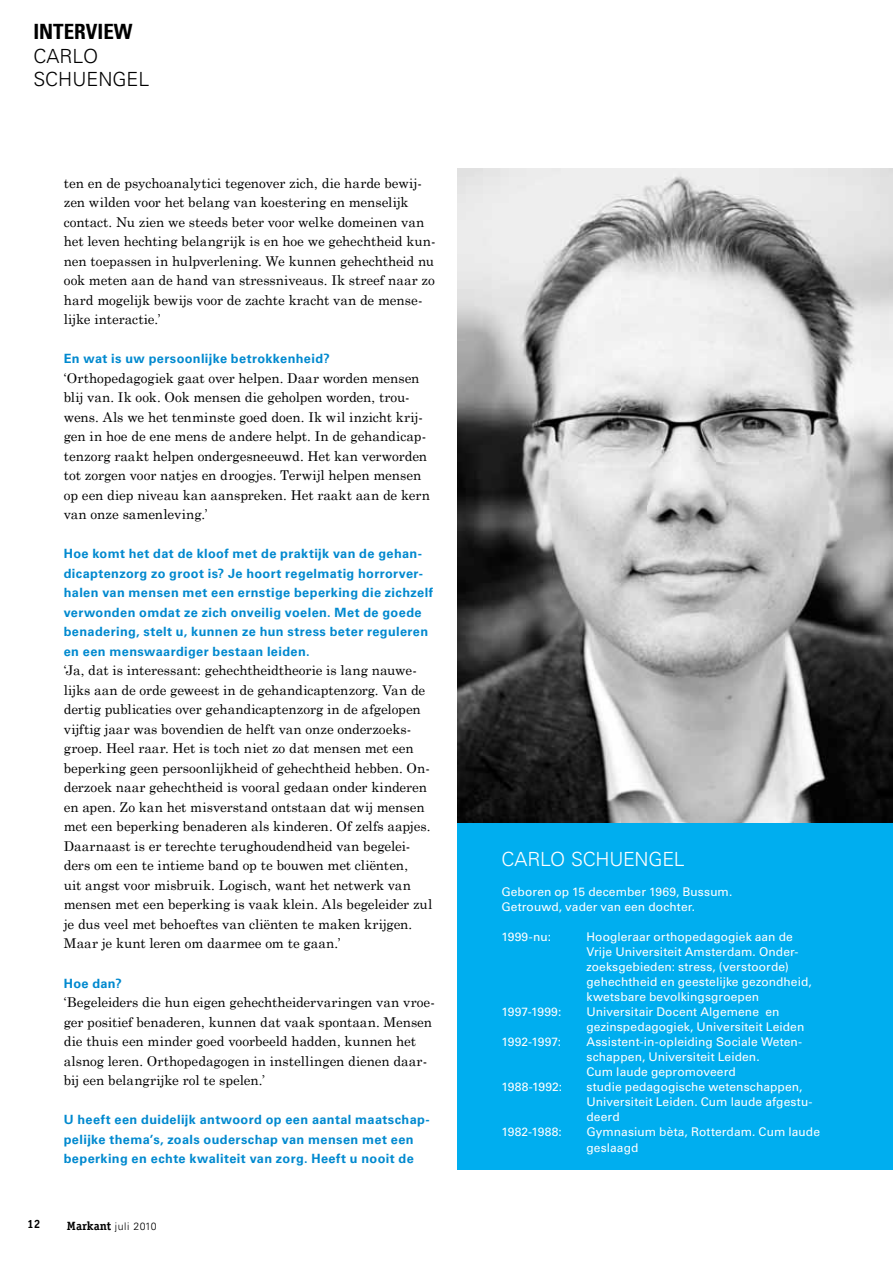
<style>
.page{position:relative;width:893px;height:1263px;background:#fff}
.page>*{position:absolute;margin:0;border:0;box-sizing:border-box;transform-origin:0 0}
.t1{font:700 condensed 21px "Univers";color:#000}
.t2{font:300 19.5px "Univers LT";letter-spacing:-.015em;color:#fff}
.t3{font:300 19.5px/23.4px "Univers LT";color:#000}
.t4{font:13.5px/19.5px "Century Schoolbook";letter-spacing:-.005em;color:#000}
.t5{font:700 12.75px/19.5px "Univers LT";letter-spacing:.03em;color:#0089cf}
.t6{font:12px/15px "Univers LT";letter-spacing:.005em;color:#fff}
.t7{font:700 12px "Officina Serif";color:#000}
.t8{font:300 10.5px "Univers LT";letter-spacing:.05em;color:#000}
.s1{font-family:"Officina Serif";font-weight:700;font-size:12px}
</style>
<div class="page">
<div style="left:457px;top:812px;width:436px;height:357px;background:#00aeef"></div>
<img style="left:457px;top:168px;width:436px;height:654px">
<h1 class="t1" style="left:33px;top:19px;width:101px">INTERVIEW</h1>
<h2 class="t3" style="left:33px;top:44px;width:117px">CARLO<br>SCHUENGEL</h2>
<p class="t4" style="left:64px;top:173px;width:373px">ten en de psychoanalytici tegenover zich, die harde bewij&shy;zen wilden voor het belang van koestering en menselijk contact. Nu zien we steeds beter voor welke domeinen van het leven hechting belangrijk is en hoe we gehechtheid kun&shy;nen toepassen in hulpverlening. We kunnen gehechtheid nu ook meten aan de hand van stressniveaus. Ik streef naar zo hard mogelijk bewijs voor de zachte kracht van de mense&shy;lijke interactie.’</p>
<p class="t5" style="left:64px;top:349px;width:267px">En wat is uw persoonlijke betrokkenheid?</p>
<p class="t4" style="left:64px;top:368px;width:368px">‘Orthopedagogiek gaat over helpen. Daar worden mensen blij van. Ik ook. Ook mensen die geholpen worden, trou&shy;wens. Als we het tenminste goed doen. Ik wil inzicht krij&shy;gen in hoe de ene mens de andere helpt. In de gehandicap&shy;tenzorg raakt helpen ondergesneeuwd. Het kan verworden tot zorgen voor natjes en droogjes. Terwijl helpen mensen op een diep niveau kan aanspreken. Het raakt aan de kern van onze samenleving.’</p>
<p class="t5" style="left:64px;top:544px;width:371px">Hoe komt het dat de kloof met de praktijk van de gehan&shy;dicaptenzorg zo groot is? Je hoort regelmatig horrorver&shy;halen van mensen met een ernstige beperking die zichzelf verwonden omdat ze zich onveilig voelen. Met de goede benadering, stelt u, kunnen ze hun stress beter reguleren en een menswaardiger bestaan leiden.</p>
<p class="t4" style="left:64px;top:660px;width:370px">‘Ja, dat is interessant: gehechtheidtheorie is lang nauwe&shy;lijks aan de orde geweest in de gehandicaptenzorg. Van de dertig publicaties over gehandicaptenzorg in de afgelopen vijftig jaar was bovendien de helft van onze onderzoeks&shy;groep. Heel raar. Het is toch niet zo dat mensen met een beperking geen persoonlijkheid of gehechtheid hebben. On&shy;derzoek naar gehechtheid is vooral gedaan onder kinderen en apen. Zo kan het misverstand ontstaan dat wij mensen met een beperking benaderen als kinderen. Of zelfs aapjes.<br>Daarnaast is er terechte terughoudendheid van begelei&shy;ders om een te intieme band op te bouwen met cliënten,<br>uit angst voor misbruik. Logisch, want het netwerk van mensen met een beperking is vaak klein. Als begeleider zul je dus veel met behoeftes van cliënten te maken krijgen.<br>Maar je kunt leren om daarmee om te gaan.’</p>
<p class="t5" style="left:64px;top:973px;width:60px">Hoe dan?</p>
<p class="t4" style="left:64px;top:992px;width:373px">‘Begeleiders die hun eigen gehechtheidervaringen van vroe&shy;ger positief benaderen, kunnen dat vaak spontaan. Mensen die thuis een minder goed voorbeeld hadden, kunnen het alsnog leren. Orthopedagogen in instellingen dienen daar&shy;bij een belangrijke rol te spelen.’</p>
<p class="t5" style="left:64px;top:1110px;width:368px">U heeft een duidelijk antwoord op een aantal maatschap&shy;pelijke thema’s, zoals ouderschap van mensen met een beperking en echte kwaliteit van zorg. Heeft u nooit de</p>
<p class="t7" style="left:27px;top:1217px;width:15px">12</p>
<p class="t8" style="left:67px;top:1220px;width:91px"><span class="s1">Markant</span> juli 2010</p>
<h2 class="t2" style="left:501px;top:848px;width:185px">CARLO SCHUENGEL</h2>
<p class="t6" style="left:501px;top:885px;width:232px">Geboren op 15 december 1969, Bussum.<br>Getrouwd, vader van een dochter.</p>
<p class="t6" style="left:501px;top:930px;width:51px">1999-nu:</p>
<p class="t6" style="left:586px;top:930px;width:227px">Hoogleraar orthopedagogiek aan de Vrije Universiteit Amsterdam. Onder&shy;zoeksgebieden: stress, (verstoorde) gehechtheid en geestelijke gezondheid, kwetsbare bevolkingsgroepen</p>
<p class="t6" style="left:501px;top:1005px;width:61px">1997-1999:</p>
<p class="t6" style="left:586px;top:1005px;width:219px">Universitair Docent Algemene en gezinspedagogiek, Universiteit Leiden</p>
<p class="t6" style="left:501px;top:1035px;width:61px">1992-1997:</p>
<p class="t6" style="left:586px;top:1035px;width:217px">Assistent-in-opleiding Sociale Weten&shy;schappen, Universiteit Leiden.<br>Cum laude gepromoveerd</p>
<p class="t6" style="left:501px;top:1080px;width:62px">1988-1992:</p>
<p class="t6" style="left:586px;top:1080px;width:228px">studie pedagogische wetenschappen,<br>Universiteit Leiden. Cum laude afgestu&shy;deerd</p>
<p class="t6" style="left:501px;top:1125px;width:62px">1982-1988:</p>
<p class="t6" style="left:586px;top:1125px;width:235px">Gymnasium bèta, Rotterdam. Cum laude geslaagd</p>
</div>
